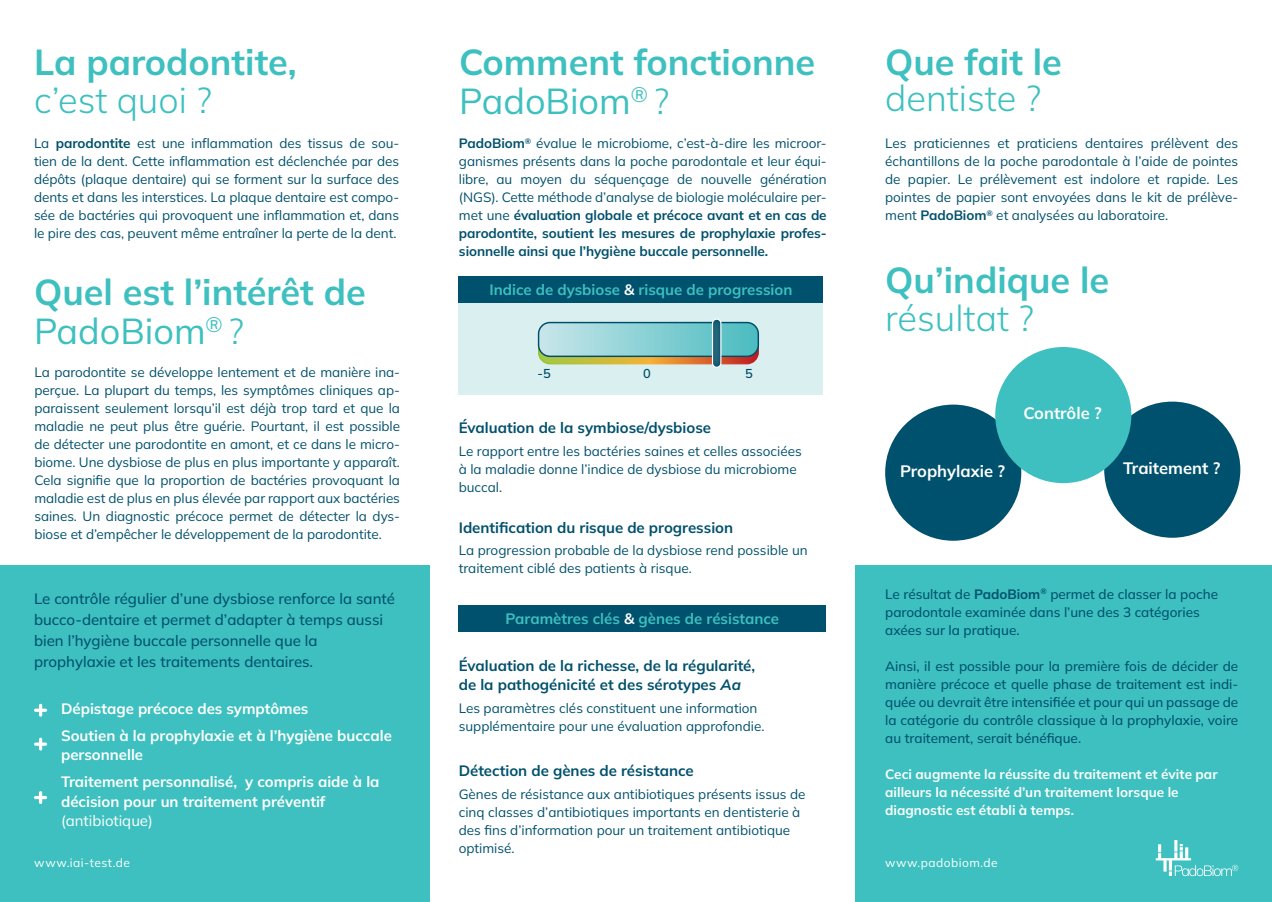
<style>
.page{position:relative;width:1272px;height:902px;background:#fff}
.page>*{position:absolute;margin:0;border:0;box-sizing:border-box;transform-origin:0 0}
.t1{font:700 36px/39px "Mulish";color:#3dc0bf}
.t2{font:300 36px "Mulish";color:#3dc0bf}
.t3{font:700 16.5px "Mulish";color:#fff}
.t4{font:700 15px/19.5px "Mulish";color:#00516d}
.t5{font:500 15px/21px "Mulish";color:#00516d}
.t6{font:700 15px/27px "Mulish";color:#fff}
.t7{font:700 15px "Mulish";color:#3dc0bf}
.t8{font:15px "Mulish";color:#fff}
.t9{font:13.5px/18px "Mulish";color:#00516d;text-align:justify}
.t10{font:500 13.5px/18px "Mulish";color:#00516d}
.t11{font:700 13.5px/18px "Mulish";letter-spacing:.005em;color:#fff}
.t12{font:600 12.9px "Mulish";color:#004d67}
.t13{font:12px "Mulish";letter-spacing:.04em;color:#fff}
.s1{font-weight:700}
.s2{font-weight:400}
.s3{font-weight:300}
.s4{color:#fff}
.s5{font-style:italic}
</style>
<div class="page">
<div style="left:0;top:566px;width:429px;height:335px;background:#3dc0bf"></div>
<div style="left:855px;top:566px;width:416px;height:335px;background:#3dc0bf"></div>
<hr style="left:1155px;top:858px;width:36px;height:2px;background:#fff">
<svg style="left:1157px;top:839px;width:81px;height:37px"></svg>
<div style="left:885px;top:404px;width:136px;height:136px;background:#00516d;border-radius:50%"></div>
<div style="left:1104px;top:401px;width:136px;height:136px;background:#00516d;border-radius:50%"></div>
<div style="left:995px;top:347px;width:136px;height:136px;background:#3dc0bf;border-radius:50%"></div>
<svg style="left:34px;top:703px;width:13px;height:13px"></svg>
<svg style="left:34px;top:737px;width:13px;height:13px"></svg>
<svg style="left:34px;top:791px;width:13px;height:12px"></svg>
<div style="left:459px;top:276px;width:364px;height:27px;background:#00516d"></div>
<div style="left:459px;top:303px;width:363px;height:91px;background:#daefef"></div>
<svg style="left:538px;top:322px;width:220px;height:42px"></svg>
<div style="left:538px;top:322px;width:221px;height:35px;border:1px solid #004d67;border-radius:11px"></div>
<svg style="left:712px;top:319px;width:9px;height:48px"></svg>
<div style="left:712px;top:318px;width:9px;height:50px;border:1px solid #fff;border-radius:4px"></div>
<div style="left:459px;top:605px;width:367px;height:27px;background:#00516d"></div>
<h1 class="t1" style="left:34px;top:42px;width:264px">La parodontite,</h1>
<h1 class="t2" style="left:34px;top:75px;width:179px">c’est quoi ?</h1>
<p class="t9" style="left:34px;top:134px;width:366px">La <span class="s1">parodontite</span> est une inflammation des tissus de sou&shy;tien de la dent. Cette inflammation est déclenchée par des dépôts (plaque dentaire) qui se forment sur la surface des dents et dans les interstices. La plaque dentaire est compo&shy;sée de bactéries qui provoquent une inflammation et, dans le pire des cas, peuvent même entraîner la perte de la dent.</p>
<h1 class="t1" style="left:34px;top:271px;width:333px">Quel est l’intérêt de<br><span class="s2">PadoBiom</span><sup>®</sup> <span class="s3">?</span></h1>
<p class="t9" style="left:34px;top:362px;width:367px">La parodontite se développe lentement et de manière ina&shy;perçue. La plupart du temps, les symptômes cliniques ap&shy;paraissent seulement lorsqu’il est déjà trop tard et que la maladie ne peut plus être guérie. Pourtant, il est possible de détecter une parodontite en amont, et ce dans le micro&shy;biome. Une dysbiose de plus en plus importante y apparaît.<br>Cela signifie que la proportion de bactéries provoquant la maladie est de plus en plus élevée par rapport aux bactéries saines. Un diagnostic précoce permet de détecter la dys&shy;biose et d’empêcher le développement de la parodontite.</p>
<p class="t5" style="left:34px;top:587px;width:362px">Le contrôle régulier d’une dysbiose renforce la santé bucco-dentaire et permet d’adapter à temps aussi bien l’hygiène buccale personnelle que la prophylaxie et les traitements dentaires.</p>
<p class="t6" style="left:61px;top:694px;width:332px">Dépistage précoce des symptômes<br>Soutien à la prophylaxie et à l’hygiène buccale</p>
<p class="t6" style="left:61px;top:740px;width:320px">personnelle<br>Traitement personnalisé, y compris aide à la</p>
<p class="t6" style="left:61px;top:787px;width:266px">décision pour un traitement préventif</p>
<p class="t8" style="left:61px;top:810px;width:93px">(antibiotique)</p>
<h1 class="t1" style="left:459px;top:42px;width:357px">Comment fonctionne<br><span class="s2">PadoBiom</span><sup>®</sup> <span class="s3">?</span></h1>
<p class="t9" style="left:459px;top:134px;width:369px"><span class="s1">PadoBiom</span><sup>®</sup> évalue le microbiome, c’est-à-dire les microor&shy;ganismes présents dans la poche parodontale et leur équi&shy;libre, au moyen du séquençage de nouvelle génération (NGS). Cette méthode d’analyse de biologie moléculaire per&shy;met une <span class="s1">évaluation globale et précoce avant et en cas de parodontite, soutient les mesures de prophylaxie profes&shy;sionnelle ainsi que l’hygiène buccale personnelle.</span></p>
<p class="t7" style="left:489px;top:279px;width:304px">Indice de dysbiose <span class="s4">&amp;</span> risque de progression</p>
<p class="t12" style="left:537px;top:364px;width:15px">-5</p>
<p class="t12" style="left:643px;top:364px;width:9px">0</p>
<p class="t12" style="left:745px;top:364px;width:9px">5</p>
<p class="t4" style="left:459px;top:417px;width:254px">Évaluation de la symbiose/dysbiose</p>
<p class="t9" style="left:459px;top:441px;width:344px;text-align:left">Le rapport entre les bactéries saines et celles associées à la maladie donne l’indice de dysbiose du microbiome buccal.</p>
<p class="t4" style="left:459px;top:517px;width:276px">Identification du risque de progression</p>
<p class="t9" style="left:459px;top:541px;width:350px">La progression probable de la dysbiose rend possible un traitement ciblé des patients à risque.</p>
<p class="t7" style="left:505px;top:608px;width:275px">Paramètres clés <span class="s4">&amp;</span> gènes de résistance</p>
<p class="t4" style="left:459px;top:655px;width:298px">Évaluation de la richesse, de la régularité, de la pathogénicité et des sérotypes <span class="s5">Aa</span></p>
<p class="t9" style="left:459px;top:698px;width:307px">Les paramètres clés constituent une information supplémentaire pour une évaluation approfondie.</p>
<p class="t4" style="left:459px;top:760px;width:236px">Détection de gènes de résistance</p>
<p class="t9" style="left:459px;top:784px;width:348px;text-align:left">Gènes de résistance aux antibiotiques présents issus de cinq classes d’antibiotiques importants en dentisterie à des fins d’information pour un traitement antibiotique optimisé.</p>
<h1 class="t1" style="left:885px;top:42px;width:178px">Que fait le</h1>
<h1 class="t2" style="left:885px;top:74px;width:158px">dentiste ?</h1>
<p class="t9" style="left:885px;top:134px;width:354px">Les praticiennes et praticiens dentaires prélèvent des échantillons de la poche parodontale à l’aide de pointes de papier. Le prélèvement est indolore et rapide. Les pointes de papier sont envoyées dans le kit de prélève&shy;ment <span class="s1">PadoBiom</span><sup>®</sup> et analysées au laboratoire.</p>
<h1 class="t1" style="left:885px;top:260px;width:226px">Qu’indique le</h1>
<h1 class="t2" style="left:885px;top:293px;width:150px">résultat ?</h1>
<p class="t3" style="left:1023px;top:402px;width:80px">Contrôle ?</p>
<p class="t3" style="left:900px;top:459px;width:107px">Prophylaxie ?</p>
<p class="t3" style="left:1122px;top:456px;width:99px">Traitement ?</p>
<p class="t10" style="left:885px;top:584px;width:334px">Le résultat de <span class="s1">PadoBiom</span><sup>®</sup> permet de classer la poche parodontale examinée dans l’une des 3 catégories axées sur la pratique.</p>
<p class="t10" style="left:885px;top:656px;width:354px;text-align:justify">Ainsi, il est possible pour la première fois de décider de manière précoce et quelle phase de traitement est indi&shy;quée ou devrait être intensifiée et pour qui un passage de la catégorie du contrôle classique à la prophylaxie, voire au traitement, serait bénéfique.</p>
<p class="t11" style="left:885px;top:765px;width:334px">Ceci augmente la réussite du traitement et évite par ailleurs la nécessité d’un traitement lorsque le diagnostic est établi à temps.</p>
<p class="t13" style="left:34px;top:854px;width:97px">www.iai-test.de</p>
<p class="t13" style="left:885px;top:854px;width:114px">www.padobiom.de</p>
</div>
